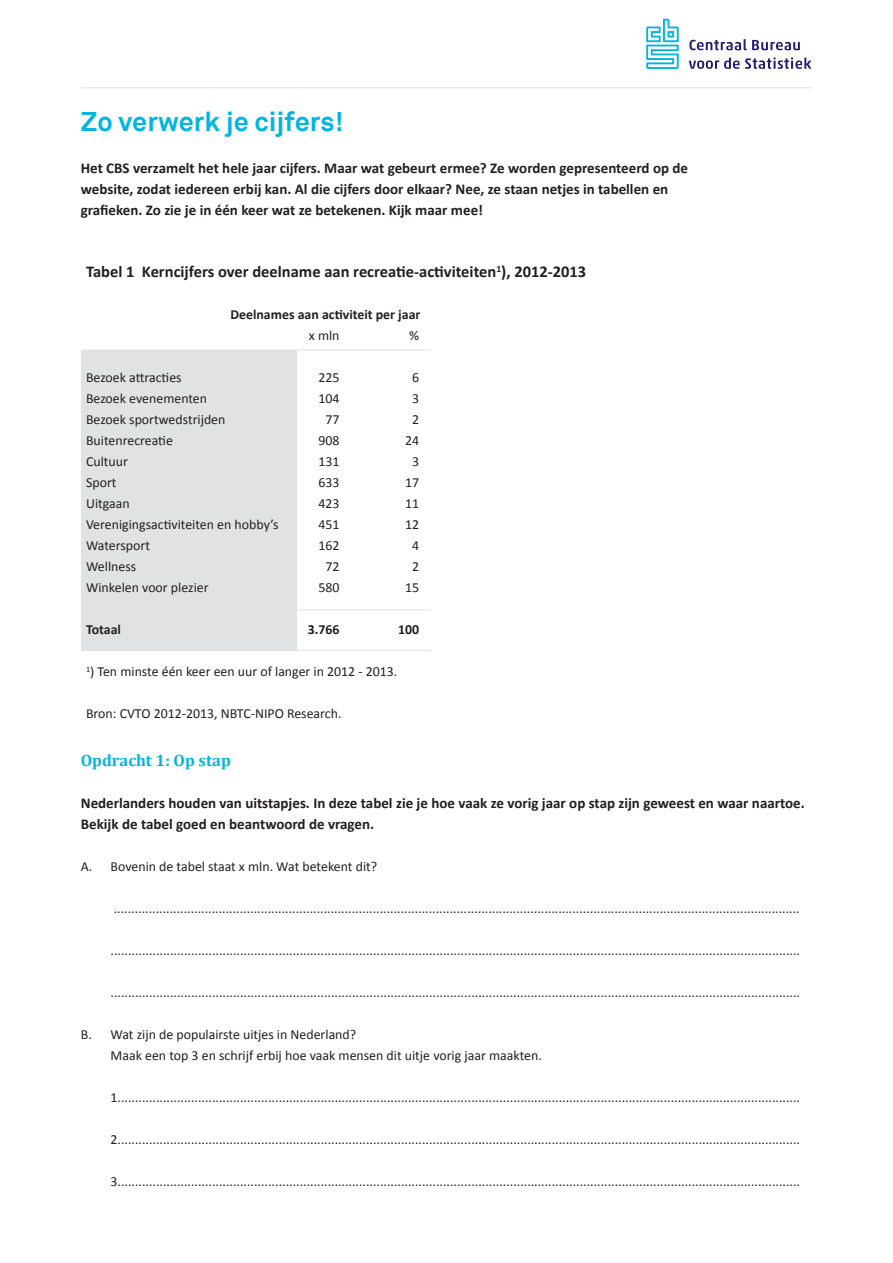
<style>
.page{position:relative;width:893px;height:1263px;background:#fff}
.page>*{position:absolute;margin:0;border:0;box-sizing:border-box;transform-origin:0 0}
.t1{font:700 27px "Akkurat";color:#00b5de}
.t2{font:700 16.5px "Calibri";color:#231f20}
.t3{font:700 16.5px "Cambria";color:#00b5de}
.t4{font:700 15px/21px "Calibri";color:#231f20}
.t5{font:13.8px/21px "Calibri";color:#231f20}
.t6{font:700 13.8px "Calibri";color:#231f20}
</style>
<div class="page">
<div style="left:81px;top:350px;width:215px;height:301px;background:#e1e2e4"></div>
<hr style="left:81px;top:350px;width:350px;height:1px;background:#e1e2e4">
<hr style="left:81px;top:650px;width:350px;height:1px;background:#e1e2e4">
<hr style="left:81px;top:609px;width:350px;height:1px;background:#e1e2e4">
<hr style="left:81px;top:87px;width:731px;height:1px;background:#e1e2e4">
<svg style="left:689px;top:39px;width:111px;height:11px"></svg>
<svg style="left:689px;top:57px;width:122px;height:12px"></svg>
<svg style="left:646px;top:19px;width:33px;height:50px"></svg>
<p class="t1" style="left:81px;top:105px;width:264px">Zo verwerk je cijfers!</p>
<p class="t4" style="left:81px;top:157px;width:609px">Het CBS verzamelt het hele jaar cijfers. Maar wat gebeurt ermee? Ze worden gepresenteerd op de website, zodat iedereen erbij kan. Al die cijfers door elkaar? Nee, ze staan netjes in tabellen en grafieken. Zo zie je in één keer wat ze betekenen. Kijk maar mee!</p>
<p class="t2" style="left:86px;top:261px;width:502px">Tabel 1 Kerncijfers over deelname aan recreatie-activiteiten<sup>1</sup>), 2012-2013</p>
<p class="t6" style="left:230px;top:306px;width:192px">Deelnames aan activiteit per jaar</p>
<p class="t5" style="left:309px;top:324px;width:32px">x mln</p>
<p class="t5" style="left:409px;top:324px;width:11px">%</p>
<p class="t5" style="left:86px;top:366px;width:97px">Bezoek attracties</p>
<p class="t5" style="left:319px;top:366px;width:23px">225</p>
<p class="t5" style="left:412px;top:366px;width:9px">6</p>
<p class="t5" style="left:86px;top:387px;width:123px">Bezoek evenementen</p>
<p class="t5" style="left:319px;top:387px;width:23px">104</p>
<p class="t5" style="left:412px;top:387px;width:9px">3</p>
<p class="t5" style="left:86px;top:408px;width:141px">Bezoek sportwedstrijden</p>
<p class="t5" style="left:326px;top:408px;width:16px">77</p>
<p class="t5" style="left:412px;top:408px;width:9px">2</p>
<p class="t5" style="left:86px;top:429px;width:88px">Buitenrecreatie</p>
<p class="t5" style="left:319px;top:429px;width:23px">908</p>
<p class="t5" style="left:405px;top:429px;width:16px">24</p>
<p class="t5" style="left:86px;top:450px;width:43px">Cultuur</p>
<p class="t5" style="left:319px;top:450px;width:23px">131</p>
<p class="t5" style="left:412px;top:450px;width:9px">3</p>
<p class="t5" style="left:86px;top:471px;width:32px">Sport</p>
<p class="t5" style="left:319px;top:471px;width:23px">633</p>
<p class="t5" style="left:405px;top:471px;width:16px">17</p>
<p class="t5" style="left:86px;top:492px;width:45px">Uitgaan</p>
<p class="t5" style="left:319px;top:492px;width:23px">423</p>
<p class="t5" style="left:405px;top:492px;width:16px">11</p>
<p class="t5" style="left:86px;top:513px;width:194px">Verenigingsactiviteiten en hobby’s</p>
<p class="t5" style="left:319px;top:513px;width:23px">451</p>
<p class="t5" style="left:405px;top:513px;width:16px">12</p>
<p class="t5" style="left:86px;top:534px;width:65px">Watersport</p>
<p class="t5" style="left:319px;top:534px;width:23px">162</p>
<p class="t5" style="left:412px;top:534px;width:9px">4</p>
<p class="t5" style="left:86px;top:555px;width:52px">Wellness</p>
<p class="t5" style="left:326px;top:555px;width:16px">72</p>
<p class="t5" style="left:412px;top:555px;width:9px">2</p>
<p class="t5" style="left:86px;top:576px;width:124px">Winkelen voor plezier</p>
<p class="t5" style="left:319px;top:576px;width:23px">580</p>
<p class="t5" style="left:405px;top:576px;width:16px">15</p>
<p class="t6" style="left:86px;top:621px;width:36px">Totaal</p>
<p class="t6" style="left:308px;top:621px;width:33px">3.766</p>
<p class="t6" style="left:398px;top:621px;width:23px">100</p>
<p class="t5" style="left:86px;top:660px;width:313px"><sup>1</sup>) Ten minste één keer een uur of langer in 2012 - 2013.</p>
<p class="t5" style="left:86px;top:702px;width:257px">Bron: CVTO 2012-2013, NBTC-NIPO Research.</p>
<p class="t3" style="left:81px;top:750px;width:152px">Opdracht 1: Op stap</p>
<p class="t4" style="left:81px;top:791px;width:725px">Nederlanders houden van uitstapjes. In deze tabel zie je hoe vaak ze vorig jaar op stap zijn geweest en waar naartoe.<br>Bekijk de tabel goed en beantwoord de vragen.</p>
<p class="t5" style="left:81px;top:855px;width:298px">A. Bovenin de tabel staat x mln. Wat betekent dit?</p>
<p class="t5" style="left:114px;top:897px;width:687px">....................................................................................................................................................................................................</p>
<p class="t5" style="left:111px;top:939px;width:691px">.....................................................................................................................................................................................................</p>
<p class="t5" style="left:111px;top:981px;width:691px">.....................................................................................................................................................................................................</p>
<p class="t5" style="left:111px;top:1023px;width:433px;text-indent:-30px">B. Wat zijn de populairste uitjes in Nederland?<br>Maak een top 3 en schrijf erbij hoe vaak mensen dit uitje vorig jaar maakten.</p>
<p class="t5" style="left:111px;top:1086px;width:691px">1...................................................................................................................................................................................................</p>
<p class="t5" style="left:111px;top:1128px;width:691px">2...................................................................................................................................................................................................</p>
<p class="t5" style="left:111px;top:1170px;width:691px">3...................................................................................................................................................................................................</p>
</div>
